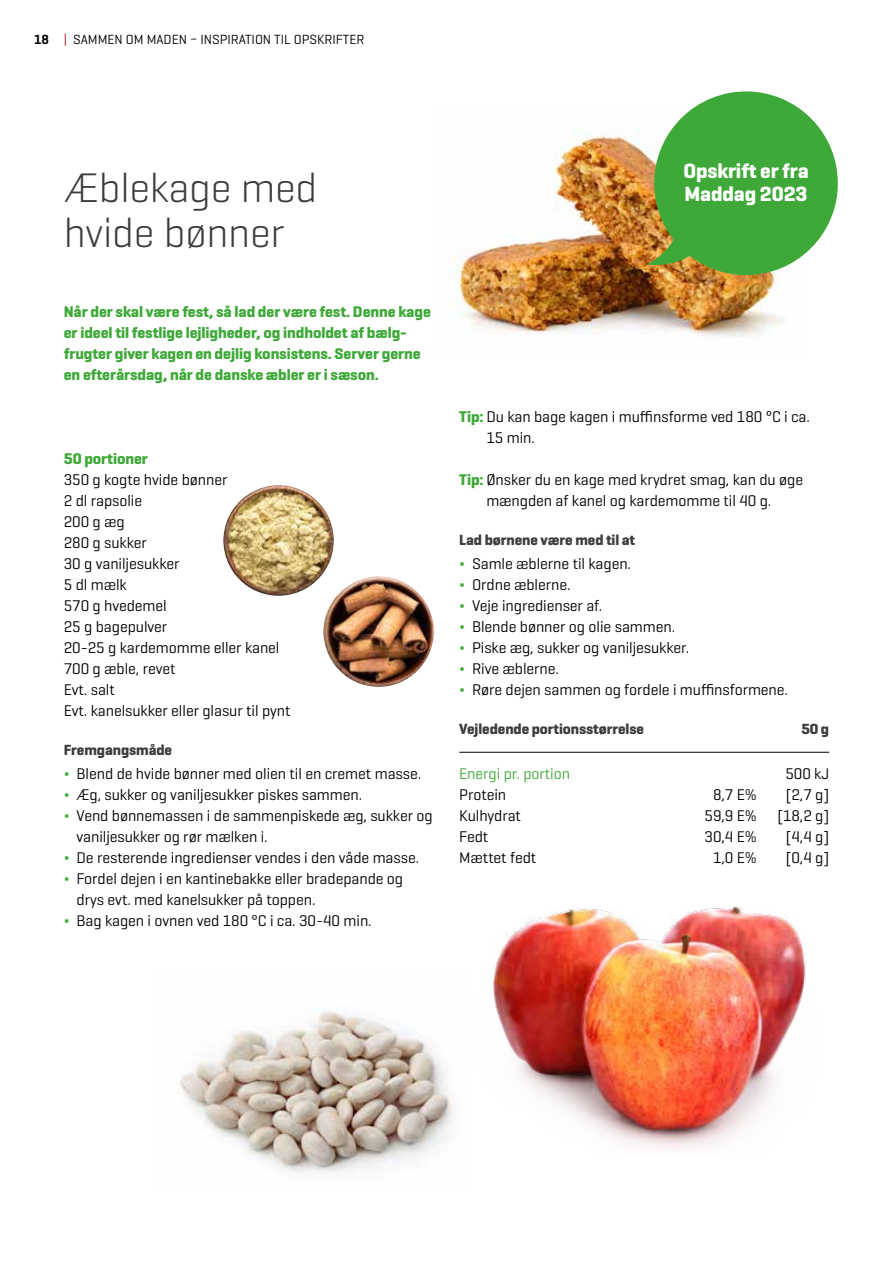
<style>
.page{position:relative;width:893px;height:1263px;background:#fff}
.page>*{position:absolute;margin:0;border:0;box-sizing:border-box;transform-origin:0 0}
.t1{font:300 42px/45px "Geogrotesque";letter-spacing:-.005em;color:#3c3c3b}
.t2{font:700 21px/23.4px "Geogrotesque";letter-spacing:-.005em;color:#fff}
.t3{font:15.75px/21px "Geogrotesque";letter-spacing:-.005em;color:#000}
.t4{font:700 15.75px/21px "Geogrotesque";letter-spacing:-.005em;color:#3ea938}
.t5{font:15.75px "Geogrotesque";letter-spacing:-.005em;color:#3ea938}
.t6{font:700 15px "Geogrotesque";letter-spacing:-.005em;color:#3c3c3b}
.t7{font:13.5px "Geogrotesque";color:#000}
.s1{font-weight:600}
.s2{color:#ae1122}
.s3{color:#3ea938}
.s4{font-weight:700;color:#3ea938}
</style>
<div class="page">
<img style="left:453px;top:127px;width:328px;height:210px">
<hr style="left:459px;top:752px;width:370px;height:1px;background:#000">
<svg style="left:647px;top:91px;width:191px;height:197px"></svg>
<img style="left:180px;top:1009px;width:272px;height:164px">
<img style="left:452px;top:906px;width:354px;height:243px">
<img style="left:223px;top:485px;width:111px;height:111px;border-radius:55px">
<img style="left:323px;top:576px;width:111px;height:111px;border-radius:55px">
<p class="t7" style="left:34px;top:31px;width:332px"><span class="s1">18</span> <span class="s2">|</span> SAMMEN OM MADEN – INSPIRATION TIL OPSKRIFTER</p>
<h1 class="t1" style="left:64px;top:163px;width:255px">Æblekage med hvide bønner</h1>
<p class="t4" style="left:64px;top:301px;width:369px">Når der skal være fest, så lad der være fest. Denne kage er ideel til festlige lejligheder, og indholdet af bælg&shy;frugter giver kagen en dejlig konsistens. Server gerne en efterårsdag, når de danske æbler er i sæson.</p>
<p class="t4" style="left:64px;top:448px;width:86px">50 portioner</p>
<p class="t3" style="left:64px;top:469px;width:228px">350 g kogte hvide bønner<br>2 dl rapsolie<br>200 g æg<br>280 g sukker<br>30 g vaniljesukker<br>5 dl mælk<br>570 g hvedemel<br>25 g bagepulver<br>20-25 g kardemomme eller kanel<br>700 g æble, revet<br>Evt. salt<br>Evt. kanelsukker eller glasur til pynt</p>
<p class="t6" style="left:64px;top:741px;width:110px">Fremgangsmåde</p>
<p class="t3" style="left:64px;top:763px;width:359px"><span class="s3">∆</span> Blend de hvide bønner med olien til en cremet masse.</p>
<p class="t3" style="left:64px;top:784px;width:300px"><span class="s3">∆</span> Æg, sukker og vaniljesukker piskes sammen.</p>
<p class="t3" style="left:64px;top:805px;width:370px"><span class="s3">∆</span> Vend bønnemassen i de sammenpiskede æg, sukker og</p>
<p class="t3" style="left:77px;top:826px;width:193px">vaniljesukker og rør mælken i.</p>
<p class="t3" style="left:64px;top:847px;width:357px"><span class="s3">∆</span> De resterende ingredienser vendes i den våde masse.</p>
<p class="t3" style="left:64px;top:868px;width:341px"><span class="s3">∆</span> Fordel dejen i en kantinebakke eller bradepande og</p>
<p class="t3" style="left:77px;top:889px;width:241px">drys evt. med kanelsukker på toppen.</p>
<p class="t3" style="left:64px;top:910px;width:309px"><span class="s3">∆</span> Bag kagen i ovnen ved 180 °C i ca. 30-40 min.</p>
<h2 class="t2" style="left:683px;top:159px;width:127px">Opskrift er fra<br>Maddag 2023</h2>
<p class="t3" style="left:486px;top:406px;width:325px;text-indent:-27px"><span class="s4">Tip:</span> Du kan bage kagen i muffinsforme ved 180 °C i ca.<br>15 min.</p>
<p class="t3" style="left:459px;top:469px;width:345px;text-align:center"><span class="s4">Tip:</span> Ønsker du en kage med krydret smag, kan du øge mængden af kanel og kardemomme til 40 g.</p>
<p class="t6" style="left:459px;top:531px;width:177px">Lad børnene være med til at</p>
<p class="t3" style="left:459px;top:553px;width:330px"><span class="s3">∆</span> Samle æblerne til kagen.<br><span class="s3">∆</span> Ordne æblerne.<br><span class="s3">∆</span> Veje ingredienser af.<br><span class="s3">∆</span> Blende bønner og olie sammen.<br><span class="s3">∆</span> Piske æg, sukker og vaniljesukker.<br><span class="s3">∆</span> Rive æblerne.<br><span class="s3">∆</span> Røre dejen sammen og fordele i muffinsformene.</p>
<p class="t6" style="left:459px;top:720px;width:186px">Vejledende portionsstørrelse</p>
<p class="t6" style="left:801px;top:720px;width:29px">50 g</p>
<p class="t5" style="left:459px;top:764px;width:112px">Energi pr. portion</p>
<p class="t3" style="left:785px;top:763px;width:45px">500 kJ</p>
<p class="t3" style="left:459px;top:784px;width:48px">Protein</p>
<p class="t3" style="left:713px;top:784px;width:45px">8,7 E%</p>
<p class="t3" style="left:786px;top:784px;width:45px">[2,7 g]</p>
<p class="t3" style="left:459px;top:805px;width:63px">Kulhydrat</p>
<p class="t3" style="left:705px;top:805px;width:54px">59,9 E%</p>
<p class="t3" style="left:777px;top:805px;width:53px">[18,2 g]</p>
<p class="t3" style="left:459px;top:826px;width:31px">Fedt</p>
<p class="t3" style="left:705px;top:826px;width:54px">30,4 E%</p>
<p class="t3" style="left:786px;top:826px;width:45px">[4,4 g]</p>
<p class="t3" style="left:459px;top:847px;width:79px">Mættet fedt</p>
<p class="t3" style="left:713px;top:847px;width:45px">1,0 E%</p>
<p class="t3" style="left:786px;top:847px;width:45px">[0,4 g]</p>
</div>
